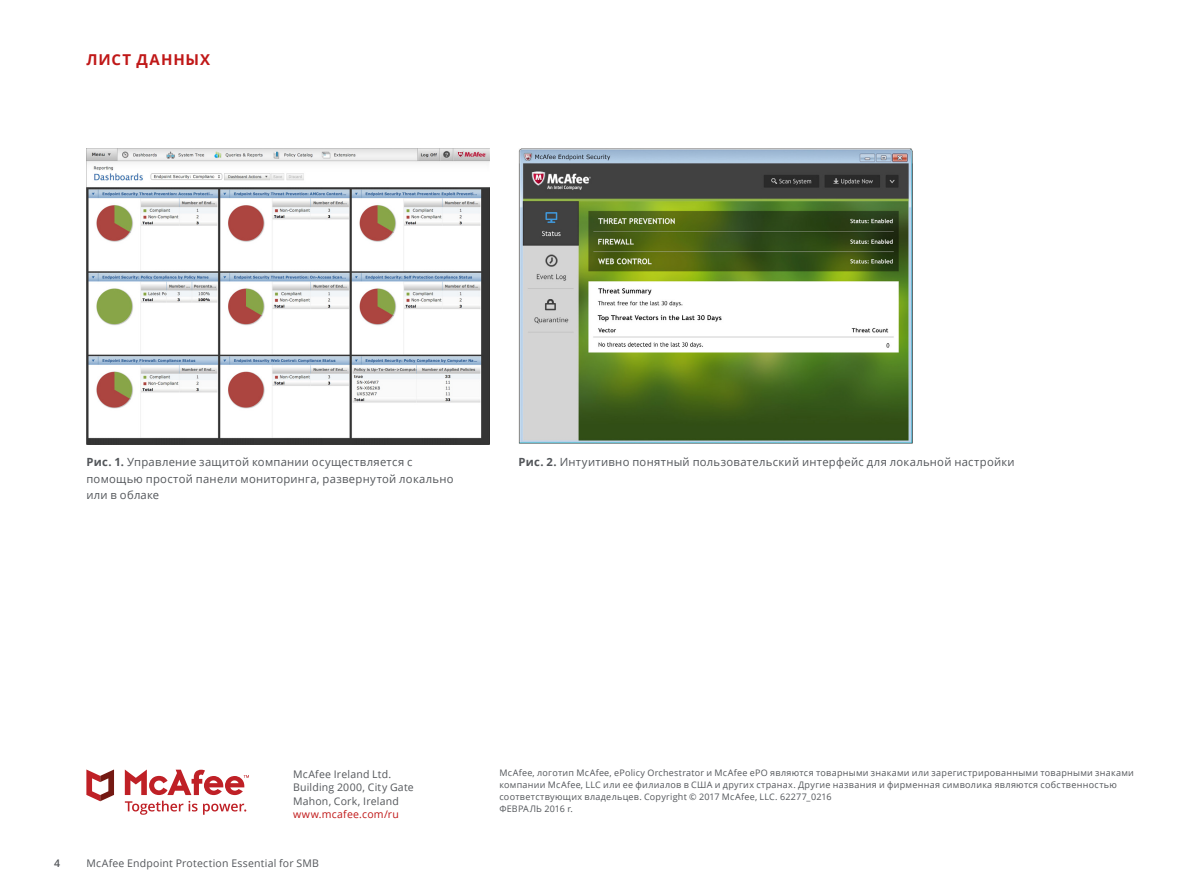
<style>
.page{position:relative;width:1188px;height:891px;background:#fff}
.page>*{position:absolute;margin:0;border:0;box-sizing:border-box;transform-origin:0 0}
.t1{font:700 15px "Open Sans";letter-spacing:.065em;color:#c01818}
.t2{font:11.25px/16.5px "Open Sans";letter-spacing:.025em;color:#53565a}
.t3{font:10.5px/13.5px "Open Sans";letter-spacing:.02em;color:#53565a}
.t4{font:10.5px "Open Sans";letter-spacing:.025em;color:#c01818}
.t5{font:600 10.5px "Open Sans";color:#53565a}
.t6{font:9px/12px "Open Sans";letter-spacing:.03em;color:#53565a}
.s1{font-weight:700}
</style>
<div class="page">
<svg style="left:125px;top:770px;width:124px;height:25px"></svg>
<svg style="left:86px;top:770px;width:28px;height:31px"></svg>
<svg style="left:125px;top:801px;width:121px;height:14px"></svg>
<img style="left:86px;top:148px;width:404px;height:297px">
<img style="left:518px;top:148px;width:395px;height:296px">
<h1 class="t1" style="left:86px;top:49px;width:125px">ЛИСТ ДАННЫХ</h1>
<p class="t2" style="left:86px;top:454px;width:369px"><span class="s1">Рис. 1.</span> Управление защитой компании осуществляется с помощью простой панели мониторинга, развернутой локально или в облаке</p>
<p class="t2" style="left:518px;top:453px;width:498px"><span class="s1">Рис. 2.</span> Интуитивно понятный пользовательский интерфейс для локальной настройки</p>
<p class="t3" style="left:293px;top:767px;width:122px">McAfee Ireland Ltd.<br>Building 2000, City Gate<br>Mahon, Cork, Ireland</p>
<p class="t4" style="left:293px;top:807px;width:108px">www.mcafee.com/ru</p>
<p class="t5" style="left:54px;top:856px;width:7px">4</p>
<p class="t3" style="left:86px;top:856px;width:234px">McAfee Endpoint Protection Essential for SMB</p>
<p class="t6" style="left:500px;top:767px;width:636px">McAfee, логотип McAfee, ePolicy Orchestrator и McAfee ePO являются товарными знаками или зарегистрированными товарными знаками компании McAfee, LLC или ее филиалов в США и других странах. Другие названия и фирменная символика являются собственностью соответствующих владельцев. Copyright © 2017 McAfee, LLC. 62277_0216<br>ФЕВРАЛЬ 2016 r.</p>
</div>
